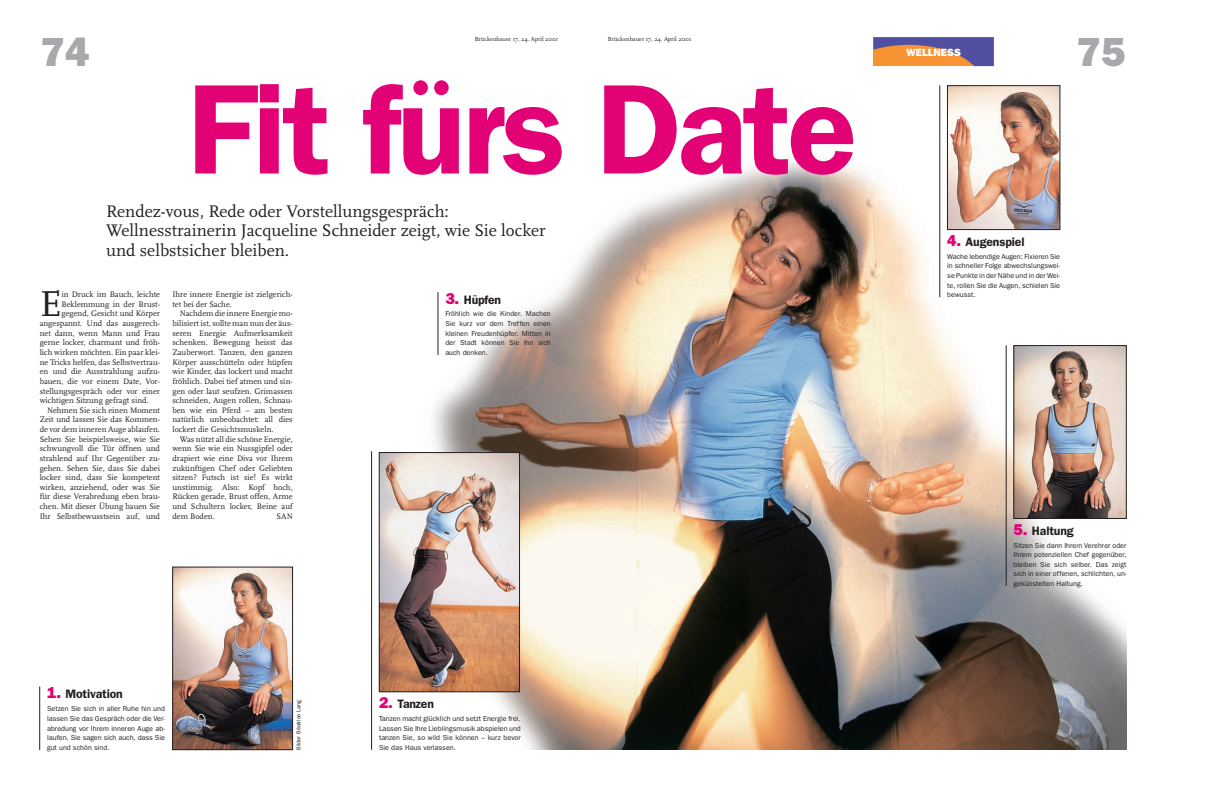
<style>
.page{position:relative;width:1215px;height:794px;background:#fff}
.page>*{position:absolute;margin:0;border:0;box-sizing:border-box;transform-origin:0 0}
.t1{font:600 128.28px "Franklin Gothic";letter-spacing:-.03em;color:#e20276}
.t2{font:800 40.86px "Franklin Gothic";color:#a8a9ad}
.t3{font:37.54px "Scala";color:#231f20}
.t4{font:17.5px/19.2px "Scala";color:#231f20}
.t5{font:600 12.25px "Franklin Gothic";letter-spacing:-.01em;color:#231f20}
.t6{font:800 10.5px "Franklin Gothic";color:#fff}
.t7{font:8.31px/9.6px "Scala";color:#231f20;text-align:justify}
.t8{font:8.31px "Scala Caps";color:#231f20}
.t9{font:7.17px/9.6px "Franklin Gothic";color:#231f20;text-align:justify}
.t10{font:6.12px "Scala";color:#231f20}
.t11{font:5.69px "Franklin Gothic";color:#231f20}
.s1{font-weight:800;font-size:15.75px;color:#e20276}
</style>
<div class="page">
<img style="left:414px;top:147px;width:712px;height:603px">
<svg style="left:873px;top:37px;width:120px;height:29px;background:#a2706a"></svg>
<img style="left:949px;top:87px;width:109px;height:141px">
<div style="left:947px;top:85px;width:113px;height:145px;border:1px solid #231f20"></div>
<img style="left:1015px;top:347px;width:109px;height:169px">
<div style="left:1013px;top:345px;width:113px;height:173px;border:1px solid #231f20"></div>
<img style="left:381px;top:454px;width:137px;height:236px">
<div style="left:379px;top:452px;width:141px;height:240px;border:1px solid #231f20"></div>
<hr style="left:939px;top:85px;width:1px;height:212px;background:#231f20">
<hr style="left:438px;top:292px;width:1px;height:63px;background:#231f20">
<hr style="left:371px;top:451px;width:1px;height:298px;background:#231f20">
<hr style="left:39px;top:686px;width:1px;height:64px;background:#231f20">
<hr style="left:1006px;top:345px;width:1px;height:241px;background:#231f20">
<img style="left:174px;top:569px;width:117px;height:179px">
<div style="left:172px;top:567px;width:121px;height:183px;border:1px solid #231f20"></div>
<p class="t10" style="left:475px;top:37px;width:85px">Brückenbauer 17, 24. April 2001</p>
<p class="t10" style="left:608px;top:37px;width:85px">Brückenbauer 17, 24. April 2001</p>
<h2 class="t2" style="left:41px;top:38px;width:50px">74</h2>
<p class="t6" style="left:906px;top:49px;width:56px">WELLNESS</p>
<h1 class="t1" style="left:187px;top:85px;width:671px">Fit fürs Date</h1>
<h3 class="t4" style="left:106px;top:203px;width:441px">Rendez-vous, Rede oder Vorstellungsgespräch:<br>Wellnesstrainerin Jacqueline Schneider zeigt, wie Sie locker und selbstsicher bleiben.</h3>
<h3 class="t3" style="left:40px;top:290px;width:23px">E</h3>
<p class="t7" style="left:61px;top:290px;width:100px">in Druck im Bauch, leichte</p>
<p class="t7" style="left:61px;top:300px;width:100px">Beklemmung in der Brust-</p>
<p class="t7" style="left:61px;top:310px;width:100px">gegend, Gesicht und Körper</p>
<p class="t7" style="left:40px;top:319px;width:122px">angespannt. Und das ausgerech-</p>
<p class="t7" style="left:40px;top:329px;width:122px">net dann, wenn Mann und Frau</p>
<p class="t7" style="left:40px;top:338px;width:122px">gerne locker, charmant und fröh-</p>
<p class="t7" style="left:40px;top:348px;width:122px">lich wirken möchten. Ein paar klei-</p>
<p class="t7" style="left:40px;top:358px;width:122px">ne Tricks helfen, das Selbstvertrau-</p>
<p class="t7" style="left:40px;top:367px;width:122px">en und die Ausstrahlung aufzu-</p>
<p class="t7" style="left:40px;top:377px;width:122px">bauen, die vor einem Date, Vor-</p>
<p class="t7" style="left:40px;top:387px;width:122px">stellungsgespräch oder vor einer</p>
<p class="t7" style="left:40px;top:396px;width:110px">wichtigen Sitzung gefragt sind.</p>
<p class="t7" style="left:47px;top:406px;width:114px">Nehmen Sie sich einen Moment</p>
<p class="t7" style="left:40px;top:415px;width:122px">Zeit und lassen Sie das Kommen-</p>
<p class="t7" style="left:40px;top:425px;width:122px">de vor dem inneren Auge ablaufen.</p>
<p class="t7" style="left:40px;top:435px;width:122px">Sehen Sie beispielsweise, wie Sie</p>
<p class="t7" style="left:40px;top:444px;width:122px">schwungvoll die Tür öffnen und</p>
<p class="t7" style="left:40px;top:454px;width:122px">strahlend auf Ihr Gegenüber zu-</p>
<p class="t7" style="left:40px;top:464px;width:122px">gehen. Sehen Sie, dass Sie dabei</p>
<p class="t7" style="left:40px;top:473px;width:122px">locker sind, dass Sie kompetent</p>
<p class="t7" style="left:40px;top:483px;width:122px">wirken, anziehend, oder was Sie</p>
<p class="t7" style="left:40px;top:492px;width:122px">für diese Verabredung eben brau-</p>
<p class="t7" style="left:40px;top:502px;width:122px">chen. Mit dieser Übung bauen Sie</p>
<p class="t7" style="left:40px;top:512px;width:122px">Ihr Selbstbewusstsein auf, und</p>
<p class="t7" style="left:172px;top:290px;width:122px">Ihre innere Energie ist zielgerich&shy;tet bei der Sache.</p>
<p class="t7" style="left:172px;top:310px;width:122px;text-indent:7px">Nachdem die innere Energie mo&shy;bilisiert ist, sollte man nun der äus&shy;seren Energie Aufmerksamkeit schenken. Bewegung heisst das Zauberwort. Tanzen, den ganzen Körper ausschütteln oder hüpfen wie Kinder, das lockert und macht fröhlich. Dabei tief atmen und sin&shy;gen oder laut seufzen. Grimassen schneiden, Augen rollen, Schnau&shy;ben wie ein Pferd – am besten natürlich unbeobachtet: all dies lockert die Gesichtsmuskeln.</p>
<p class="t7" style="left:172px;top:435px;width:122px;text-indent:7px">Was nützt all die schöne Energie, wenn Sie wie ein Nussgipfel oder drapiert wie eine Diva vor Ihrem zukünftigen Chef oder Geliebten sitzen? Futsch ist sie! Es wirkt unstimmig. Also: Kopf hoch, Rücken gerade, Brust offen, Arme und Schultern locker, Beine auf dem Boden.</p>
<p class="t8" style="left:276px;top:511px;width:18px">SAN</p>
<h3 class="t5" style="left:445px;top:295px;width:57px"><span class="s1">3.</span> Hüpfen</h3>
<p class="t9" style="left:445px;top:310px;width:107px">Fröhlich wie die Kinder. Machen Sie kurz vor dem Treffen einen kleinen Freudenhüpfer. Mitten in der Stadt können Sie ihn sich auch denken.</p>
<h3 class="t5" style="left:947px;top:237px;width:79px"><span class="s1">4.</span> Augenspiel</h3>
<p class="t9" style="left:947px;top:252px;width:114px">Wache lebendige Augen: Fixieren Sie in schneller Folge abwechslungswei&shy;se Punkte in der Nähe und in der Wei&shy;te, rollen Sie die Augen, schielen Sie bewusst.</p>
<h2 class="t2" style="left:1076px;top:38px;width:50px">75</h2>
<h3 class="t5" style="left:47px;top:690px;width:77px"><span class="s1">1.</span> Motivation</h3>
<p class="t9" style="left:47px;top:704px;width:119px">Setzen Sie sich in aller Ruhe hin und lassen Sie das Gespräch oder die Ver&shy;abredung vor Ihrem inneren Auge ab&shy;laufen. Sie sagen sich auch, dass Sie gut und schön sind.</p>
<p class="t11" style="left:296px;top:750px;width:51px;rotate:-90deg">Bilder Béatrice Lang</p>
<h3 class="t5" style="left:379px;top:699px;width:56px"><span class="s1">2.</span> Tanzen</h3>
<p class="t9" style="left:379px;top:714px;width:143px">Tanzen macht glücklich und setzt Energie frei.<br>Lassen Sie Ihre Lieblingsmusik abspielen und tanzen Sie, so wild Sie können – kurz bevor</p>
<p class="t9" style="left:379px;top:743px;width:78px">Sie das Haus verlassen.</p>
<h3 class="t5" style="left:1013px;top:526px;width:62px"><span class="s1">5.</span> Haltung</h3>
<p class="t9" style="left:1013px;top:541px;width:114px">Sitzen Sie dann Ihrem Verehrer oder Ihrem potenziellen Chef gegenüber, bleiben Sie sich selber. Das zeigt sich in einer offenen, schlichten, un&shy;gekünstelten Haltung.</p>
</div>
